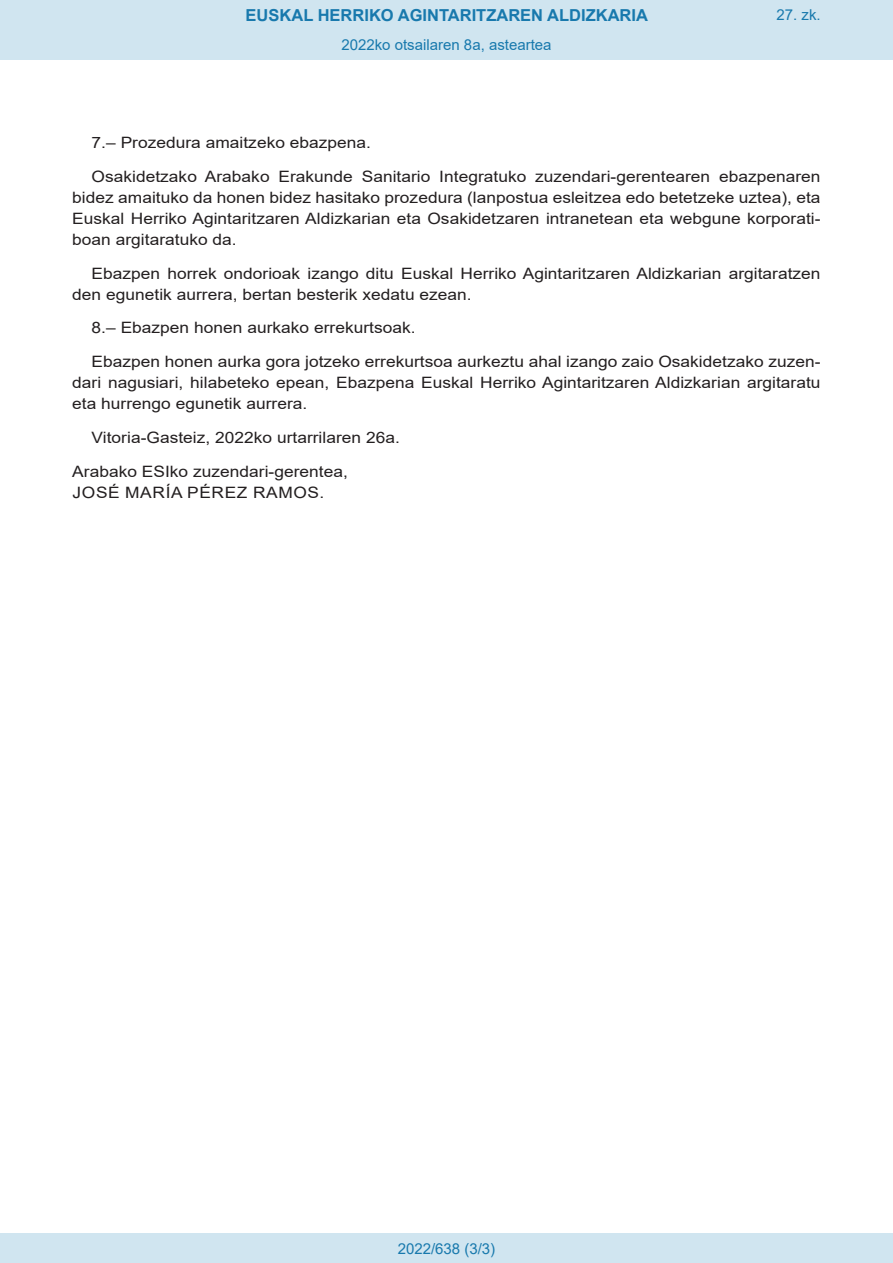
<style>
.page{position:relative;width:893px;height:1263px;background:#fff}
.page>*{position:absolute;margin:0;border:0;box-sizing:border-box;transform-origin:0 0}
.t1{font:700 16.5px "Arial";color:#1879ad}
.BOPVDetalle{font:15.6px/21px "Arial";color:#231f20;text-align:justify;scale:1.11 1}
.BOPVFirmaLugFec{font:15.6px "Arial";color:#231f20;scale:1.11 1}
.BOPVFirmaPuesto{font:15.6px "Arial";color:#231f20;scale:1.11 1}
.BOPVFirmaNombre{font:15.6px "Arial";letter-spacing:.035em;color:#231f20;scale:1.11 1}
.Paginacion_Centro{font:15px "Arial";color:#1879ad}
</style>
<div class="page">
<div style="left:0;top:0;width:893px;height:60px;background:#d0e5f0"></div>
<div style="left:0;top:1233px;width:893px;height:30px;background:#d0e5f0"></div>
<p class="t1" style="left:246px;top:3px;width:404px">EUSKAL HERRIKO AGINTARITZAREN ALDIZKARIA</p>
<p class="Paginacion_Centro" style="left:341px;top:35px;width:212px">2022ko otsailaren 8a, asteartea</p>
<p class="Paginacion_Centro" style="left:776px;top:5px;width:46px">27. zk.</p>
<p class="BOPVDetalle" style="left:92px;top:132px;width:253px">7.– Prozedura amaitzeko ebazpena.</p>
<p class="BOPVDetalle" style="left:72px;top:166px;width:676px;text-indent:19px">Osakidetzako Arabako Erakunde Sanitario Integratuko zuzendari-gerentearen ebazpenaren bidez amaituko da honen bidez hasitako prozedura (lanpostua esleitzea edo betetzeke uztea), eta Euskal Herriko Agintaritzaren Aldizkarian eta Osakidetzaren intranetean eta webgune korporati&shy;boan argitaratuko da.</p>
<p class="BOPVDetalle" style="left:72px;top:263px;width:676px;text-indent:19px">Ebazpen horrek ondorioak izango ditu Euskal Herriko Agintaritzaren Aldizkarian argitaratzen den egunetik aurrera, bertan besterik xedatu ezean.</p>
<p class="BOPVDetalle" style="left:92px;top:317px;width:293px">8.– Ebazpen honen aurkako errekurtsoak.</p>
<p class="BOPVDetalle" style="left:72px;top:351px;width:676px;text-indent:19px">Ebazpen honen aurka gora jotzeko errekurtsoa aurkeztu ahal izango zaio Osakidetzako zuzen&shy;dari nagusiari, hilabeteko epean, Ebazpena Euskal Herriko Agintaritzaren Aldizkarian argitaratu eta hurrengo egunetik aurrera.</p>
<p class="BOPVFirmaLugFec" style="left:92px;top:427px;width:279px">Vitoria-Gasteiz, 2022ko urtarrilaren 26a.</p>
<p class="BOPVFirmaPuesto" style="left:72px;top:460px;width:250px">Arabako ESIko zuzendari-gerentea,</p>
<p class="BOPVFirmaNombre" style="left:73px;top:481px;width:228px">JOSÉ MARÍA PÉREZ RAMOS.</p>
<p class="Paginacion_Centro" style="left:398px;top:1238px;width:99px">2022/638 (3/3)</p>
</div>
